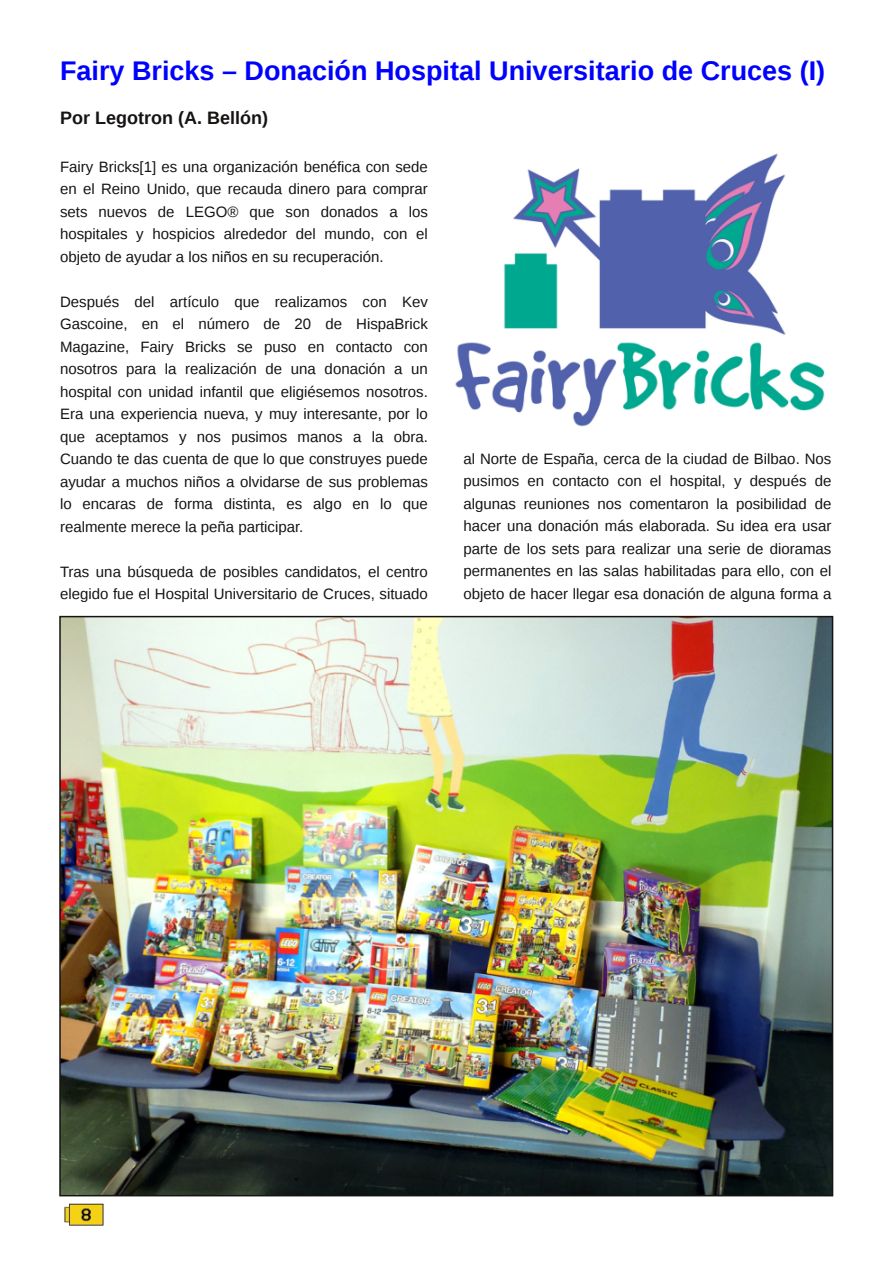
<style>
.page{position:relative;width:893px;height:1263px;background:#fff}
.page>*{position:absolute;margin:0;border:0;box-sizing:border-box;transform-origin:0 0}
.t1{font:700 27px "Liberation Sans";color:#00f}
.t2{font:700 18px "Liberation Sans";color:#161413}
.t3{font:15px/22.5px "Liberation Sans";color:#161413;text-align:justify}
</style>
<div class="page">
<img style="left:455px;top:153px;width:370px;height:274px">
<img style="left:62px;top:619px;width:768px;height:574px">
<img style="left:64px;top:1203px;width:40px;height:23px">
<h1 class="t1" style="left:60px;top:55px;width:767px">Fairy Bricks – Donación Hospital Universitario de Cruces (I)</h1>
<p class="t2" style="left:60px;top:108px;width:209px">Por Legotron (A. Bellón)</p>
<p class="t3" style="left:60px;top:155px;width:369px">Fairy Bricks[1] es una organización benéfica con sede en el Reino Unido, que recauda dinero para comprar sets nuevos de LEGO® que son donados a los hospitales y hospicios alrededor del mundo, con el objeto de ayudar a los niños en su recuperación.</p>
<p class="t3" style="left:60px;top:290px;width:369px">Después del artículo que realizamos con Kev Gascoine, en el número de 20 de HispaBrick Magazine, Fairy Bricks se puso en contacto con nosotros para la realización de una donación a un hospital con unidad infantil que eligiésemos nosotros.<br>Era una experiencia nueva, y muy interesante, por lo que aceptamos y nos pusimos manos a la obra.<br>Cuando te das cuenta de que lo que construyes puede ayudar a muchos niños a olvidarse de sus problemas lo encaras de forma distinta, es algo en lo que realmente merece la peña participar.</p>
<p class="t3" style="left:60px;top:560px;width:369px">Tras una búsqueda de posibles candidatos, el centro elegido fue el Hospital Universitario de Cruces, situado</p>
<p class="t3" style="left:464px;top:447px;width:369px">al Norte de España, cerca de la ciudad de Bilbao. Nos pusimos en contacto con el hospital, y después de algunas reuniones nos comentaron la posibilidad de hacer una donación más elaborada. Su idea era usar parte de los sets para realizar una serie de dioramas permanentes en las salas habilitadas para ello, con el objeto de hacer llegar esa donación de alguna forma a</p>
</div>
